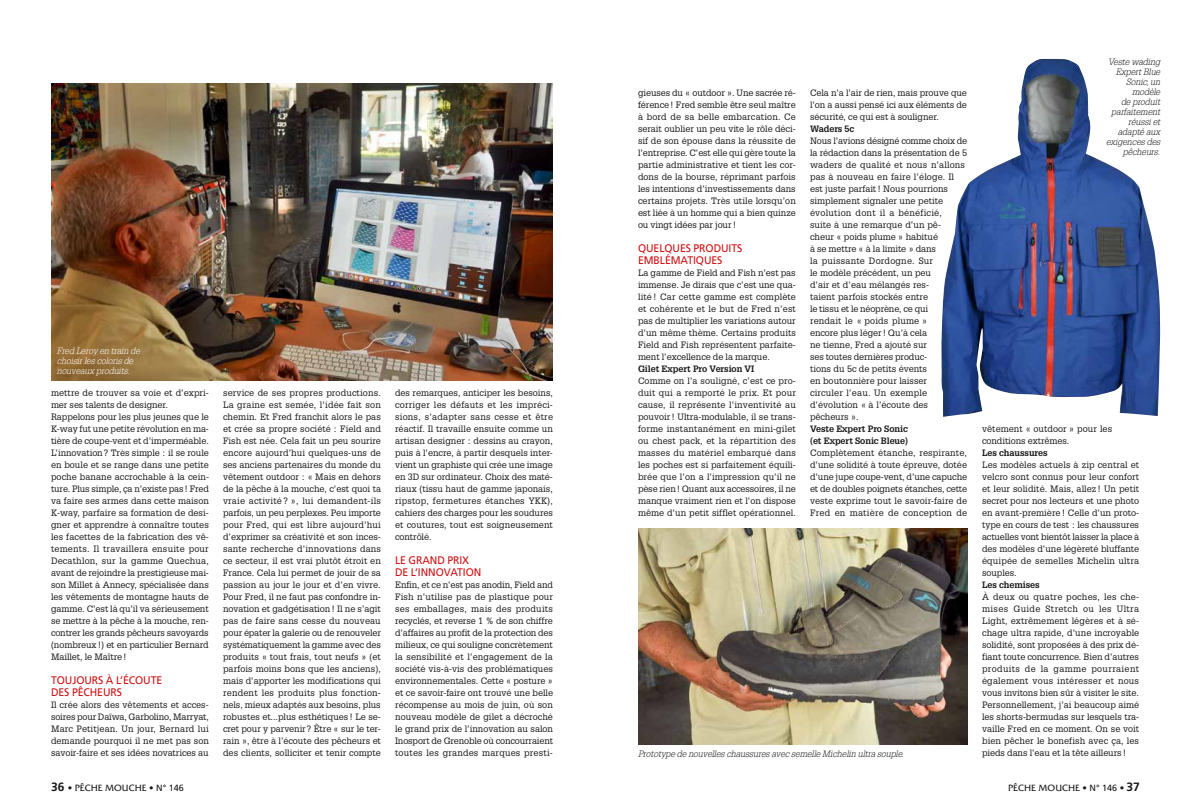
<style>
.page{position:relative;width:1191px;height:808px;background:#fff}
.page>*{position:absolute;margin:0;border:0;box-sizing:border-box;transform-origin:0 0}
.t1{font:11px/12px "Frutiger LT Com";letter-spacing:-.005em;color:#cd1013;scale:.95 1}
.t2{font:9px/12px "Glypha LT Std";color:#181716;text-align:justify}
.t3{font:italic 300 9px/10px "Glypha LT Std";letter-spacing:-.005em;color:#181716;text-align:right}
.t4{font:700 9px/12px "Glypha LT Std";letter-spacing:-.005em;color:#181716}
.t5{font:italic 300 9px/10px "Glypha LT Std";letter-spacing:-.005em;color:#fff}
.t6{font:9px "Friz Quadrata Com";color:#181716}
.s1{font-family:"Frutiger LT Com";font-weight:700;font-size:12px}
.s2{font-family:"Frutiger LT Com"}
</style>
<div class="page">
<img style="left:51px;top:84px;width:502px;height:296px">
<img style="left:638px;top:528px;width:330px;height:217px">
<img style="left:941px;top:59px;width:219px;height:358px">
<p class="t5" style="left:57px;top:346px;width:85px">Fred Leroy en train de choisir les coloris de nouveaux produits.</p>
<p class="t2" style="left:51px;top:387px;width:159px;text-align:left">mettre de trouver sa voie et d’expri&shy;mer ses talents de designer.<br>Rappelons pour les plus jeunes que le K-way fut une petite révolution en ma&shy;tière de coupe-vent et d’imperméable.<br>L’innovation? Très simple : il se roule en boule et se range dans une petite poche banane accrochable à la cein&shy;ture. Plus simple, ça n’existe pas! Fred va faire ses armes dans cette maison K-way, parfaire sa formation de desi&shy;gner et apprendre à connaître toutes les facettes de la fabrication des vê&shy;tements. Il travaillera ensuite pour Decathlon, sur la gamme Quechua, avant de rejoindre la prestigieuse mai&shy;son Millet à Annecy, spécialisée dans les vêtements de montagne hauts de gamme. C’est là qu’il va sérieusement se mettre à la pêche à la mouche, ren&shy;contrer les grands pêcheurs savoyards (nombreux!) et en particulier Bernard Maillet, le Maître!</p>
<p class="t1" style="left:51px;top:674px;width:119px">TOUJOURS À L’ÉCOUTE<br>DES PÊCHEURS</p>
<p class="t2" style="left:51px;top:699px;width:159px">Il crée alors des vêtements et acces&shy;soires pour Daïwa, Garbolino, Marryat, Marc Petitjean. Un jour, Bernard lui demande pourquoi il ne met pas son savoir-faire et ses idées novatrices au</p>
<p class="t2" style="left:223px;top:387px;width:159px">service de ses propres productions.<br>La graine est semée, l’idée fait son chemin. Et Fred franchit alors le pas et crée sa propre société : Field and Fish est née. Cela fait un peu sourire encore aujourd’hui quelques-uns de ses anciens partenaires du monde du vêtement outdoor : « Mais en dehors de la pêche à la mouche, c’est quoi ta vraie activité ? », lui demandent-ils parfois, un peu perplexes. Peu importe pour Fred, qui est libre aujourd’hui d’exprimer sa créativité et son inces&shy;sante recherche d’innovations dans ce secteur, il est vrai plutôt étroit en France. Cela lui permet de jouir de sa passion au jour le jour et d’en vivre.<br>Pour Fred, il ne faut pas confondre in&shy;novation et gadgétisation! Il ne s’agit pas de faire sans cesse du nouveau pour épater la galerie ou de renouveler systématiquement la gamme avec des produits « tout frais, tout neufs » (et parfois moins bons que les anciens), mais d’apporter les modifications qui rendent les produits plus fonction&shy;nels, mieux adaptés aux besoins, plus robustes et...plus esthétiques! Le se&shy;cret pour y parvenir? Être « sur le ter&shy;rain », être à l’écoute des pêcheurs et des clients, solliciter et tenir compte</p>
<p class="t2" style="left:395px;top:387px;width:159px">des remarques, anticiper les besoins, corriger les défauts et les impréci&shy;sions, s’adapter sans cesse et être réactif. Il travaille ensuite comme un artisan designer : dessins au crayon, puis à l’encre, à partir desquels inter&shy;vient un graphiste qui crée une image en 3D sur ordinateur. Choix des maté&shy;riaux (tissu haut de gamme japonais, ripstop, fermetures étanches YKK), cahiers des charges pour les soudures et coutures, tout est soigneusement contrôlé.</p>
<p class="t1" style="left:395px;top:554px;width:92px">LE GRAND PRIX<br>DE L’INNOVATION</p>
<p class="t2" style="left:395px;top:579px;width:159px">Enfin, et ce n’est pas anodin, Field and Fish n’utilise pas de plastique pour ses emballages, mais des produits recyclés, et reverse 1 % de son chiffre d’affaires au profit de la protection des milieux, ce qui souligne concrètement la sensibilité et l’engagement de la société vis-à-vis des problématiques environnementales. Cette « posture » et ce savoir-faire ont trouvé une belle récompense au mois de juin, où son nouveau modèle de gilet a décroché le grand prix de l’innovation au salon Inosport de Grenoble où concourraient toutes les grandes marques presti-</p>
<p class="t2" style="left:638px;top:87px;width:159px">gieuses du « outdoor ». Une sacrée ré&shy;férence! Fred semble être seul maître à bord de sa belle embarcation. Ce serait oublier un peu vite le rôle déci&shy;sif de son épouse dans la réussite de l’entreprise. C’est elle qui gère toute la partie administrative et tient les cor&shy;dons de la bourse, réprimant parfois les intentions d’investissements dans certains projets. Très utile lorsqu’on est liée à un homme qui a bien quinze ou vingt idées par jour!</p>
<p class="t1" style="left:638px;top:242px;width:111px">QUELQUES PRODUITS<br>EMBLÉMATIQUES</p>
<p class="t2" style="left:638px;top:267px;width:159px">La gamme de Field and Fish n’est pas immense. Je dirais que c’est une qua&shy;lité ! Car cette gamme est complète et cohérente et le but de Fred n’est pas de multiplier les variations autour d’un même thème. Certains produits Field and Fish représentent parfaite&shy;ment l’excellence de la marque.</p>
<p class="t4" style="left:638px;top:363px;width:118px">Gilet Expert Pro Version VI</p>
<p class="t2" style="left:638px;top:375px;width:159px">Comme on l’a souligné, c’est ce pro&shy;duit qui a remporté le prix. Et pour cause, il représente l’inventivité au pouvoir! Ultra-modulable, il se trans&shy;forme instantanément en mini-gilet ou chest pack, et la répartition des masses du matériel embarqué dans les poches est si parfaitement équili&shy;brée que l’on a l’impression qu’il ne pèse rien! Quant aux accessoires, il ne manque vraiment rien et l’on dispose même d’un petit sifflet opérationnel.</p>
<p class="t2" style="left:810px;top:87px;width:158px">Cela n’a l’air de rien, mais prouve que l’on a aussi pensé ici aux éléments de sécurité, ce qui est à souligner.</p>
<p class="t4" style="left:810px;top:122px;width:46px">Waders 5c</p>
<p class="t2" style="left:810px;top:135px;width:159px;text-align:left">Nous l’avions désigné comme choix de la rédaction dans la présentation de 5 waders de qualité et nous n’allons pas à nouveau en faire l’éloge. Il est juste parfait! Nous pourrions simplement signaler une petite évolution dont il a bénéficié,<br>suite à une remarque d’un pê&shy;cheur « poids plume » habitué<br>à se mettre « à la limite » dans<br>la puissante Dordogne. Sur<br>le modèle précédent, un peu<br>d’air et d’eau mélangés res-<br>taient parfois stockés entre<br>le tissu et le néoprène, ce qui<br>rendait le « poids plume »<br>encore plus léger! Qu’à cela<br>ne tienne, Fred a ajouté sur<br>ses toutes dernières produc-<br>tions du 5c de petits évents<br>en boutonnière pour laisser<br>circuler l’eau. Un exemple d’évolution « à l’écoute des pêcheurs ».</p>
<p class="t4" style="left:810px;top:422px;width:100px">Veste Expert Pro Sonic (et Expert Sonic Bleue)</p>
<p class="t2" style="left:810px;top:446px;width:159px">Complètement étanche, respirante, d’une solidité à toute épreuve, dotée d’une jupe coupe-vent, d’une capuche et de doubles poignets étanches, cette veste exprime tout le savoir-faire de Fred en matière de conception de</p>
<p class="t3" style="left:1106px;top:57px;width:55px">Veste wading<br>Expert Blue<br>Sonic, un modèle<br>de produit parfaitement réussi et adapté aux exigences des pêcheurs.</p>
<p class="t2" style="left:982px;top:422px;width:132px">vêtement « outdoor » pour les conditions extrêmes.</p>
<p class="t4" style="left:982px;top:446px;width:67px">Les chaussures</p>
<p class="t2" style="left:982px;top:458px;width:159px">Les modèles actuels à zip central et velcro sont connus pour leur confort et leur solidité. Mais, allez ! Un petit secret pour nos lecteurs et une photo en avant-première! Celle d’un proto&shy;type en cours de test : les chaussures actuelles vont bientôt laisser la place à des modèles d’une légèreté bluffante équipée de semelles Michelin ultra souples.</p>
<p class="t4" style="left:982px;top:578px;width:59px">Les chemises</p>
<p class="t2" style="left:982px;top:590px;width:159px">À deux ou quatre poches, les che&shy;mises Guide Stretch ou les Ultra Light, extrêmement légères et à sé&shy;chage ultra rapide, d’une incroyable solidité, sont proposées à des prix dé&shy;fiant toute concurrence. Bien d’autres produits de la gamme pourraient également vous intéresser et nous vous invitons bien sûr à visiter le site.<br>Personnellement, j’ai beaucoup aimé les shorts-bermudas sur lesquels tra&shy;vaille Fred en ce moment. On se voit bien pêcher le bonefish avec ça, les</p>
<p class="t3" style="left:638px;top:749px;width:267px">Prototype de nouvelles chaussures avec semelle Michelin ultra souple.</p>
<p class="t2" style="left:982px;top:746px;width:146px">pieds dans l’eau et la tête ailleurs!</p>
<p class="t6" style="left:51px;top:782px;width:134px"><span class="s1">36</span> <span class="s2">•</span> PÊCHE MOUCHE <span class="s2">• N° 146</span></p>
<p class="t6" style="left:1008px;top:782px;width:133px">PÊCHE MOUCHE <span class="s2">• N° 146 •</span> <span class="s1">37</span></p>
</div>
